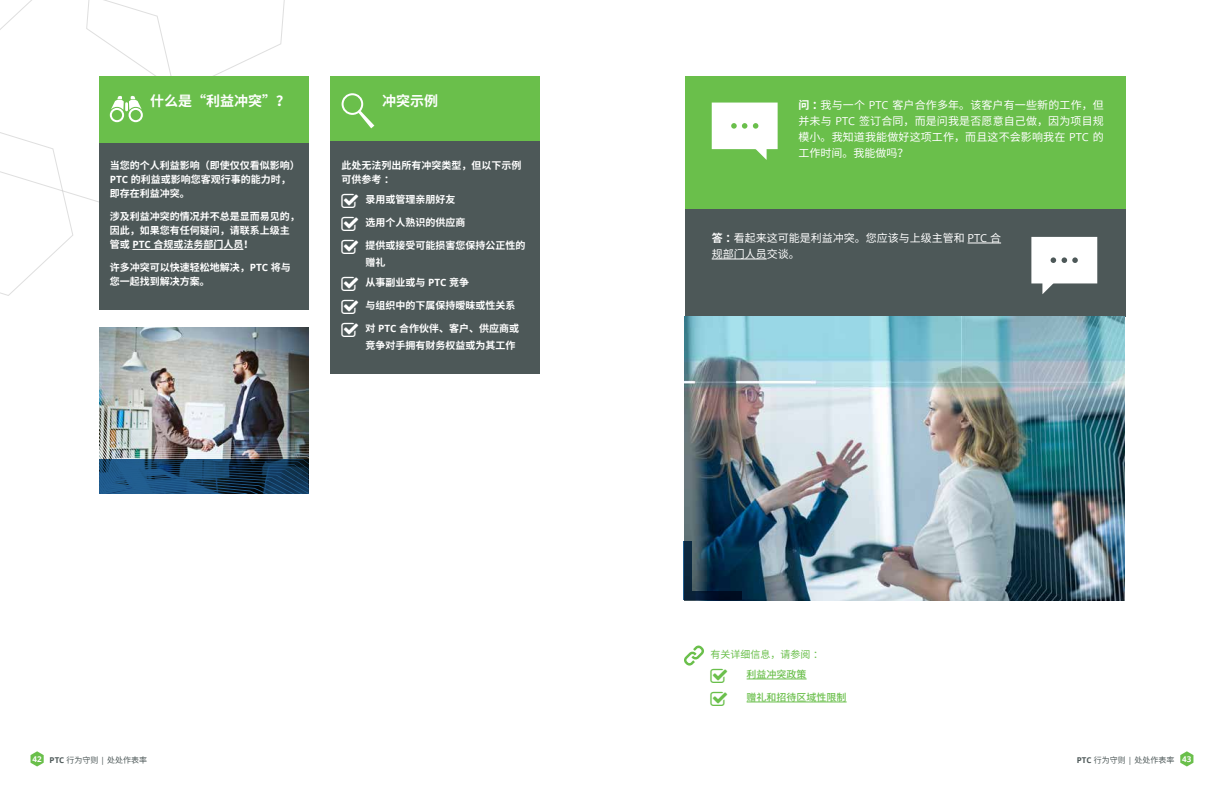
<style>
.page{position:relative;width:1224px;height:792px;background:#fff}
.page>*{position:absolute;margin:0;border:0;box-sizing:border-box;transform-origin:0 0}
.t1{font:700 14px "Noto Sans CJ Ksc";color:#fff}
.t2{font:11px/16px "Noto Sans CJ Ksc";letter-spacing:.015em;color:#fff;text-align:justify}
.t3{font:700 10px/14px "Noto Sans CJ Ksc";color:#fff}
.t4{font:500 10px "Noto Sans CJ Ksc";color:#6abf4b}
.t5{font:10px "Noto Sans CJ Ksc";color:#6abf4b}
.t6{font:8px "Noto Sans CJ Ksc";color:#4d5858}
.s1{font-family:"Open Sans"}
.s2{font-weight:700}
.s3{font-family:"Open Sans";font-weight:700;color:#fff}
.s4{font-family:"Open Sans";font-weight:700}
</style>
<div class="page">
<img style="left:99px;top:327px;width:209px;height:35px">
<div style="left:99px;top:76px;width:209px;height:234px;background:#4d5858"></div>
<img style="left:99px;top:362px;width:232px;height:132px">
<div style="left:99px;top:76px;width:209px;height:67px;background:#6abf4b"></div>
<svg style="left:0;top:0;width:285px;height:296px"></svg>
<div style="left:331px;top:76px;width:209px;height:298px;background:#4d5858"></div>
<div style="left:331px;top:76px;width:209px;height:65px;background:#6abf4b"></div>
<div style="left:342px;top:93px;width:21px;height:22px;border:2px solid #fff;border-radius:50%"></div>
<svg style="left:358px;top:111px;width:16px;height:17px"></svg>
<div style="left:685px;top:76px;width:441px;height:134px;background:#6abf4b"></div>
<div style="left:685px;top:210px;width:441px;height:107px;background:#4d5858"></div>
<hr style="left:968px;top:243px;width:33px;height:1px;background:#fff">
<hr style="left:712px;top:259px;width:55px;height:1px;background:#fff">
<svg style="left:712px;top:103px;width:66px;height:57px"></svg>
<svg style="left:1031px;top:237px;width:66px;height:57px"></svg>
<img style="left:684px;top:317px;width:441px;height:283px">
<hr style="left:747px;top:679px;width:60px;height:1px;background:#6abf4b">
<hr style="left:747px;top:702px;width:100px;height:1px;background:#6abf4b">
<svg style="left:684px;top:646px;width:20px;height:20px"></svg>
<svg style="left:99px;top:459px;width:209px;height:34px;background:#174266"></svg>
<svg style="left:691px;top:591px;width:51px;height:8px"></svg>
<div style="left:683px;top:541px;width:8px;height:58px;background:#0b273d"></div>
<svg style="left:31px;top:751px;width:13px;height:16px"></svg>
<svg style="left:1180px;top:751px;width:13px;height:16px"></svg>
<h1 class="t1" style="left:150px;top:93px;width:142px">什么是“利益冲突”？</h1>
<p class="t3" style="left:110px;top:159px;width:191px">当您的个人利益影响（即使仅仅看似影响）<br><span class="s1">PTC</span> 的利益或影响您客观行事的能力时，即存在利益冲突。</p>
<p class="t3" style="left:110px;top:210px;width:191px">涉及利益冲突的情况并不总是显而易见的，因此，如果您有任何疑问，请联系上级主管或 <span class="s1">PTC</span> 合规或法务部门人员！</p>
<p class="t3" style="left:110px;top:261px;width:183px">许多冲突可以快速轻松地解决，<span class="s1">PTC</span> 将与您一起找到解决方案。</p>
<h1 class="t1" style="left:382px;top:93px;width:57px">冲突示例</h1>
<p class="t3" style="left:342px;top:159px;width:182px">此处无法列出所有冲突类型，但以下示例可供参考：</p>
<p class="t3" style="left:366px;top:193px;width:91px">录用或管理亲朋好友</p>
<p class="t3" style="left:366px;top:216px;width:101px">选用个人熟识的供应商</p>
<p class="t3" style="left:366px;top:237px;width:162px;line-height:17px">提供或接受可能损害您保持公正性的赠礼</p>
<p class="t3" style="left:366px;top:276px;width:105px">从事副业或与 <span class="s1">PTC</span> 竞争</p>
<p class="t3" style="left:366px;top:299px;width:152px">与组织中的下属保持暧昧或性关系</p>
<p class="t3" style="left:366px;top:320px;width:155px;line-height:17px">对 <span class="s1">PTC</span> 合作伙伴、客户、供应商或竞争对手拥有财务权益或为其工作</p>
<p class="t2" style="left:798px;top:97px;width:307px"><span class="s2">问：</span>我与一个 <span class="s1">PTC</span> 客户合作多年。该客户有一些新的工作，但并未与 <span class="s1">PTC</span> 签订合同，而是问我是否愿意自己做，因为项目规模小。我知道我能做好这项工作，而且这不会影响我在 <span class="s1">PTC</span> 的工作时间。我能做吗？</p>
<p class="t2" style="left:712px;top:230px;width:291px"><span class="s2">答：</span>看起来这可能是利益冲突。您应该与上级主管和 <span class="s1">PTC</span> 合规部门人员交谈。</p>
<p class="t5" style="left:711px;top:649px;width:114px">有关详细信息，请参阅：</p>
<p class="t4" style="left:747px;top:669px;width:61px">利益冲突政策</p>
<p class="t4" style="left:747px;top:692px;width:101px">赠礼和招待区域性限制</p>
<p class="t6" style="left:33px;top:755px;width:116px"><span class="s3">42</span> <span class="s4">PTC</span> 行为守则 <span class="s1">|</span> 处处作表率</p>
<p class="t6" style="left:1077px;top:755px;width:116px"><span class="s4">PTC</span> 行为守则 <span class="s1">|</span> 处处作表率 <span class="s3">43</span></p>
</div>
